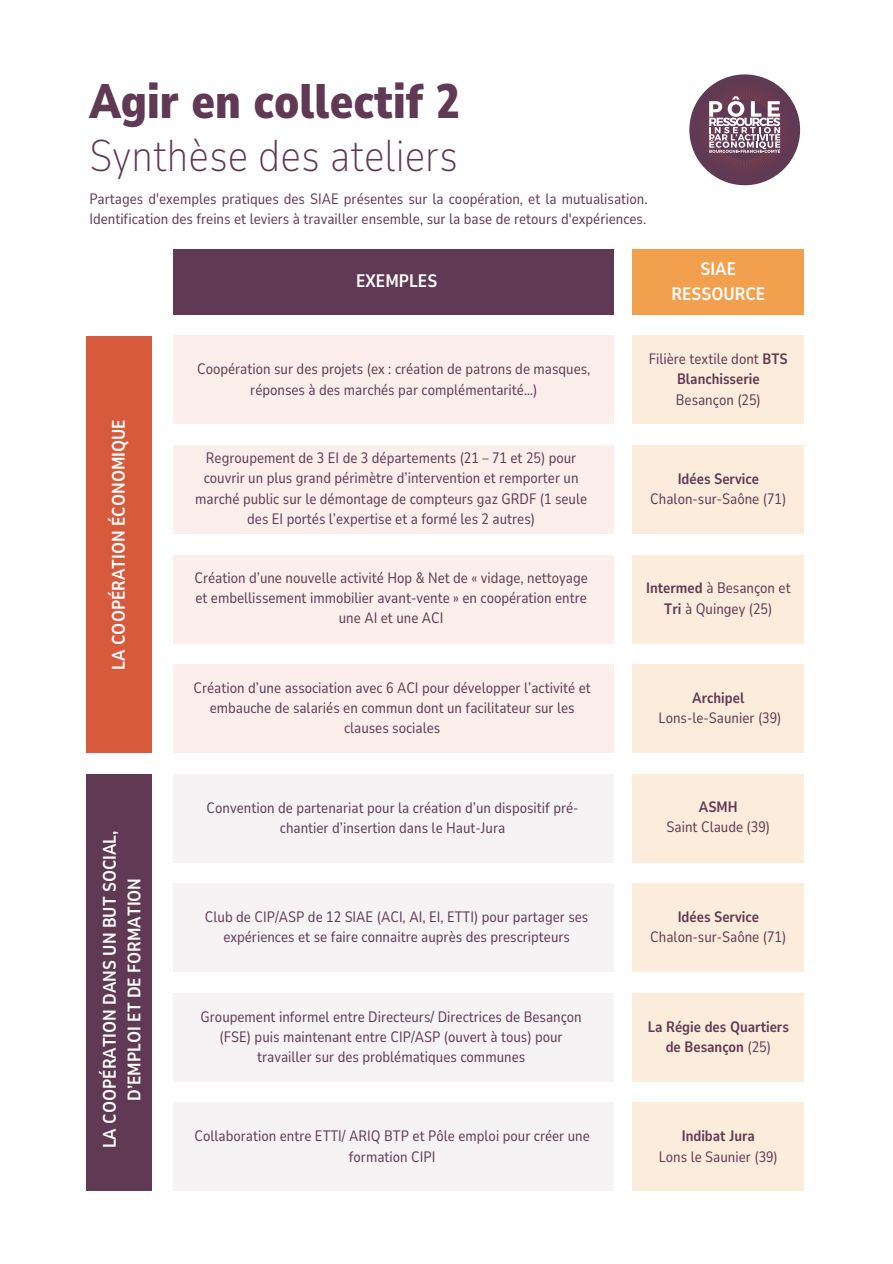
<style>
.page{position:relative;width:893px;height:1264px;background:#fff}
.page>*{position:absolute;margin:0;border:0;box-sizing:border-box;transform-origin:0 0}
.t1{font:900 48.15px "Nunito Sans 10 pt Condensed";color:#603954}
.t2{font:200 44.25px "Nunito Sans 10 pt Condensed";color:#603954}
.t3{font:700 18px/24.8px "Nunito Sans 10 pt Condensed";color:#fff;text-align:center}
.t4{font:15px/20.2px "Nunito Sans 10 pt Condensed";color:#603954;text-align:center}
.t5{font:700 15px/20.2px "Nunito Sans 10 pt Condensed";color:#603954;text-align:center}
.s1{font-weight:700}
.s2{font-weight:400}
</style>
<div class="page">
<div style="left:173px;top:336px;width:440px;height:88px;background:#fbeeeb"></div>
<div style="left:173px;top:774px;width:440px;height:88px;background:#f5f3f4"></div>
<div style="left:632px;top:336px;width:172px;height:88px;background:#fcecdb"></div>
<div style="left:632px;top:774px;width:172px;height:88px;background:#fcecdb"></div>
<div style="left:632px;top:445px;width:172px;height:88px;background:#fcecdb"></div>
<div style="left:632px;top:883px;width:172px;height:88px;background:#fcecdb"></div>
<div style="left:173px;top:445px;width:440px;height:88px;background:#fbeeeb"></div>
<div style="left:173px;top:883px;width:440px;height:88px;background:#f5f3f4"></div>
<div style="left:173px;top:555px;width:440px;height:88px;background:#fbeeeb"></div>
<div style="left:173px;top:993px;width:440px;height:88px;background:#f5f3f4"></div>
<div style="left:173px;top:664px;width:440px;height:88px;background:#fbeeeb"></div>
<div style="left:173px;top:1102px;width:440px;height:88px;background:#f5f3f4"></div>
<div style="left:632px;top:555px;width:172px;height:88px;background:#fcecdb"></div>
<div style="left:632px;top:993px;width:172px;height:88px;background:#fcecdb"></div>
<div style="left:632px;top:664px;width:172px;height:88px;background:#fcecdb"></div>
<div style="left:632px;top:1102px;width:172px;height:88px;background:#fcecdb"></div>
<div style="left:173px;top:249px;width:440px;height:65px;background:#603954"></div>
<div style="left:632px;top:249px;width:172px;height:65px;background:#f2a04e"></div>
<div style="left:86px;top:336px;width:66px;height:416px;background:#d75a3d"></div>
<div style="left:86px;top:774px;width:66px;height:416px;background:#603954"></div>
<svg style="left:689px;top:74px;width:111px;height:111px"></svg>
<p class="t1" style="left:89px;top:69px;width:372px">Agir en collectif 2</p>
<p class="t2" style="left:89px;top:126px;width:370px">Synthèse des ateliers</p>
<p class="t4" style="left:89px;top:189px;width:559px;text-align:left">Partages d'exemples pratiques des SIAE présentes sur la coopération, et la mutualisation.<br>Identification des freins et leviers à travailler ensemble, sur la base de retours d'expériences.</p>
<p class="t3" style="left:356px;top:269px;width:83px">EXEMPLES</p>
<p class="t3" style="left:700px;top:256px;width:37px">SIAE</p>
<p class="t3" style="left:671px;top:281px;width:95px">RESSOURCE</p>
<p class="t3" style="left:106px;top:669px;width:252px;rotate:-90deg">LA COOPÉRATION ÉCONOMIQUE</p>
<p class="t3" style="left:98px;top:1148px;width:319px;rotate:-90deg">LA COOPÉRATION DANS UN BUT SOCIAL,<br>D’EMPLOI ET DE FORMATION</p>
<p class="t4" style="left:197px;top:359px;width:395px">Coopération sur des projets (ex : création de patrons de masques, réponses à des marchés par complémentarité…)</p>
<p class="t4" style="left:195px;top:448px;width:393px">Regroupement de 3 EI de 3 départements (21 – 71 et 25) pour couvrir un plus grand périmètre d’intervention et remporter un marché public sur le démontage de compteurs gaz GRDF (1 seule des EI portés l’expertise et a formé les 2 autres)</p>
<p class="t4" style="left:194px;top:567px;width:395px">Création d’une nouvelle activité Hop &amp; Net de « vidage, nettoyage et embellissement immobilier avant-vente » en coopération entre une AI et une ACI</p>
<p class="t4" style="left:193px;top:678px;width:398px">Création d’une association avec 6 ACI pour développer l’activité et embauche de salariés en commun dont un facilitateur sur les clauses sociales</p>
<p class="t4" style="left:206px;top:797px;width:373px">Convention de partenariat pour la création d’un dispositif pré&shy;chantier d’insertion dans le Haut-Jura</p>
<p class="t4" style="left:205px;top:907px;width:385px">Club de CIP/ASP de 12 SIAE (ACI, AI, EI, ETTI) pour partager ses expériences et se faire connaitre auprès des prescripteurs</p>
<p class="t4" style="left:200px;top:1006px;width:382px">Groupement informel entre Directeurs/ Directrices de Besançon (FSE) puis maintenant entre CIP/ASP (ouvert à tous) pour travailler sur des problématiques communes</p>
<p class="t4" style="left:194px;top:1126px;width:397px">Collaboration entre ETTI/ ARIQ BTP et Pôle emploi pour créer une formation CIPI</p>
<p class="t4" style="left:648px;top:349px;width:140px">Filière textile dont <span class="s1">BTS<br>Blanchisserie</span></p>
<p class="t4" style="left:675px;top:389px;width:87px">Besançon (25)</p>
<p class="t5" style="left:677px;top:469px;width:83px">Idées Service</p>
<p class="t4" style="left:650px;top:489px;width:137px">Chalon-sur-Saône (71)</p>
<p class="t4" style="left:646px;top:578px;width:146px"><span class="s1">Intermed</span> à Besançon et<br><span class="s1">Tri</span> à Quingey (25)</p>
<p class="t5" style="left:692px;top:688px;width:54px">Archipel</p>
<p class="t4" style="left:658px;top:708px;width:124px">Lons-le-Saunier (39)</p>
<p class="t5" style="left:698px;top:797px;width:40px">ASMH</p>
<p class="t4" style="left:666px;top:817px;width:105px">Saint Claude (39)</p>
<p class="t5" style="left:677px;top:907px;width:83px">Idées Service</p>
<p class="t4" style="left:650px;top:927px;width:137px">Chalon-sur-Saône (71)</p>
<p class="t5" style="left:647px;top:1016px;width:143px">La Régie des Quartiers de Besançon <span class="s2">(25)</span></p>
<p class="t5" style="left:681px;top:1126px;width:75px">Indibat Jura</p>
<p class="t4" style="left:658px;top:1146px;width:121px">Lons le Saunier (39)</p>
</div>
